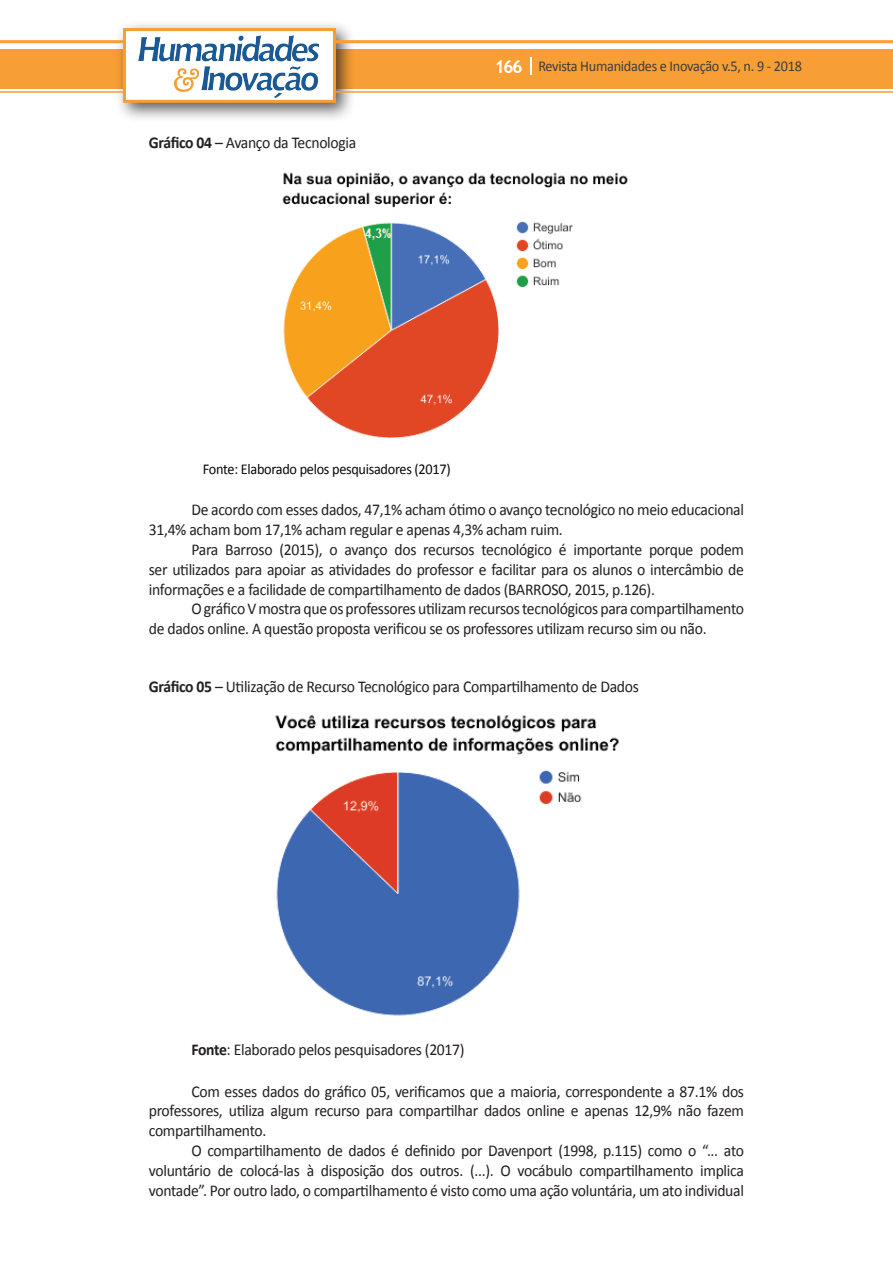
<style>
.page{position:relative;width:893px;height:1263px;background:#fff}
.page>*{position:absolute;margin:0;border:0;box-sizing:border-box;transform-origin:0 0}
.t1{font:16.5px/19.8px "Calibri";letter-spacing:-.02em;color:#231f20;text-align:justify;scale:.95 1}
.t2{font:15px "Calibri";letter-spacing:-.02em;color:#3e3e3f;scale:.95 1}
.t3{font:15px "Calibri";letter-spacing:-.02em;color:#08070b;scale:.95 1}
.s1{font-weight:700}
.s2{font-family:"Trebuchet MS";font-weight:700;font-size:18px;color:#fff}
</style>
<div class="page">
<div style="left:441px;top:49px;width:452px;height:39px;background:#f79e34"></div>
<div style="left:333px;top:49px;width:108px;height:39px;background:#f79e34"></div>
<div style="left:0;top:49px;width:124px;height:39px;background:#f79e34"></div>
<svg style="left:530px;top:57px;width:2px;height:18px"></svg>
<div style="left:115px;top:20px;width:241px;height:103px;background:#231f20;opacity:.75"></div>
<div style="left:125px;top:30px;width:209px;height:71px;background:#fff"></div>
<img style="left:138px;top:35px;width:181px;height:62px">
<div style="left:123px;top:28px;width:213px;height:75px;border:3px solid #f79e34"></div>
<hr style="left:0;top:40px;width:124px;height:3px;background:#f79e34">
<hr style="left:0;top:91px;width:124px;height:2px;background:#f79e34">
<hr style="left:333px;top:40px;width:560px;height:3px;background:#f79e34">
<hr style="left:333px;top:91px;width:560px;height:2px;background:#f79e34">
<img style="left:282px;top:172px;width:346px;height:266px">
<img style="left:275px;top:715px;width:344px;height:301px">
<p class="t1" style="left:149px;top:133px;width:220px"><span class="s1">Gráfico 04</span> – Avanço da Tecnologia</p>
<p class="t2" style="left:495px;top:57px;width:325px"><span class="s2">166</span> Revista Humanidades e Inovação v.5, n. 9 - 2018</p>
<p class="t3" style="left:203px;top:459px;width:262px">Fonte: Elaborado pelos pesquisadores (2017)</p>
<p class="t1" style="left:149px;top:500px;width:628px;text-indent:43px">De acordo com esses dados, 47,1% acham ótimo o avanço tecnológico no meio educacional<br>31,4% acham bom 17,1% acham regular e apenas 4,3% acham ruim.</p>
<p class="t1" style="left:149px;top:540px;width:628px;text-indent:43px">Para Barroso (2015), o avanço dos recursos tecnológico é importante porque podem ser utilizados para apoiar as atividades do professor e facilitar para os alunos o intercâmbio de informações e a facilidade de compartilhamento de dados (BARROSO, 2015, p.126).</p>
<p class="t1" style="left:149px;top:599px;width:628px;text-indent:43px">O gráfico V mostra que os professores utilizam recursos tecnológicos para compartilhamento de dados online. A questão proposta verificou se os professores utilizam recurso sim ou não.</p>
<p class="t1" style="left:149px;top:677px;width:517px"><span class="s1">Gráfico 05</span> – Utilização de Recurso Tecnológico para Compartilhamento de Dados</p>
<p class="t1" style="left:191px;top:1040px;width:289px"><span class="s1">Fonte</span>: Elaborado pelos pesquisadores (2017)</p>
<p class="t1" style="left:149px;top:1081px;width:628px;text-indent:43px">Com esses dados do gráfico 05, verificamos que a maioria, correspondente a 87.1% dos professores, utiliza algum recurso para compartilhar dados online e apenas 12,9% não fazem compartilhamento.</p>
<p class="t1" style="left:149px;top:1141px;width:628px;text-indent:43px">O compartilhamento de dados é definido por Davenport (1998, p.115) como o “... ato voluntário de colocá-las à disposição dos outros. (...). O vocábulo compartilhamento implica vontade”. Por outro lado, o compartilhamento é visto como uma ação voluntária, um ato individual</p>
</div>
